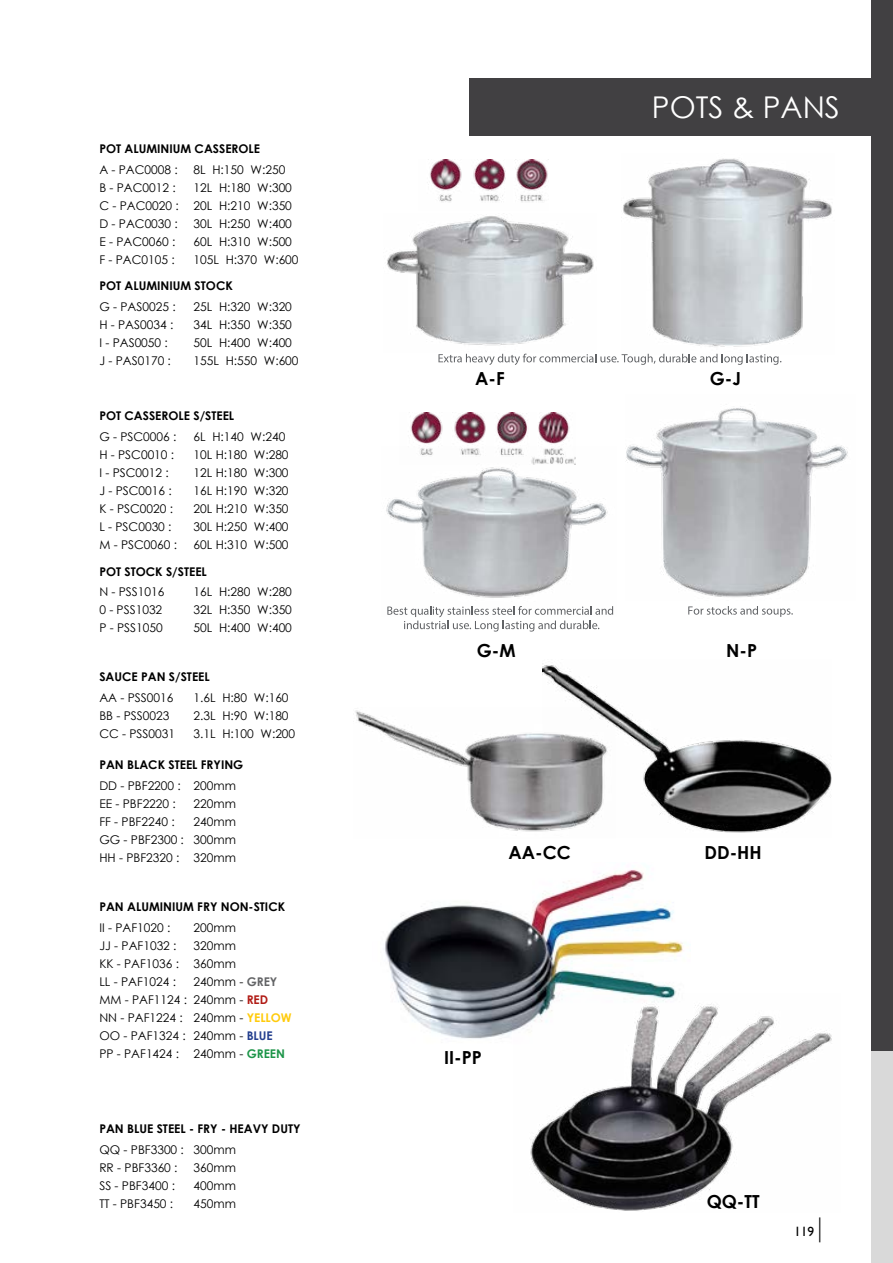
<style>
.page{position:relative;width:893px;height:1263px;background:#fff}
.page>*{position:absolute;margin:0;border:0;box-sizing:border-box;transform-origin:0 0}
.t1{font:30px "Century Gothic";color:#fff}
.t2{font:700 18px "Century Gothic";color:#000}
.t3{font:13.5px "Gill Sans";color:#000}
.t4{font:12px/18px "Century Gothic";color:#000}
.t5{font:700 12px "Century Gothic";color:#000}
.s1{font-weight:700;color:#636466}
.s2{font-weight:700;color:#b11c16}
.s3{font-weight:700;color:#ffcb0b}
.s4{font-weight:700;color:#25408f}
.s5{font-weight:700;color:#1d9549}
.s6{font-size:27px}
</style>
<div class="page">
<div style="left:871px;top:0;width:22px;height:1263px;background:#d9d9d9"></div>
<div style="left:871px;top:0;width:22px;height:1050px;background:#414042"></div>
<div style="left:470px;top:79px;width:423px;height:57px;background:#414042"></div>
<img style="left:385px;top:870px;width:298px;height:169px">
<img style="left:543px;top:665px;width:288px;height:168px">
<img style="left:514px;top:994px;width:318px;height:217px">
<img style="left:387px;top:216px;width:207px;height:130px">
<img style="left:623px;top:158px;width:209px;height:196px">
<img style="left:386px;top:457px;width:228px;height:158px">
<img style="left:626px;top:406px;width:222px;height:191px">
<img style="left:355px;top:707px;width:261px;height:126px">
<svg style="left:438px;top:354px;width:343px;height:11px"></svg>
<svg style="left:688px;top:606px;width:105px;height:11px"></svg>
<svg style="left:387px;top:606px;width:226px;height:26px"></svg>
<img style="left:399px;top:413px;width:176px;height:51px">
<img style="left:428px;top:159px;width:120px;height:43px">
<p class="t5" style="left:99px;top:140px;width:162px">POT ALUMINIUM CASSEROLE</p>
<p class="t4" style="left:99px;top:160px;width:81px">A - PAC0008 :<br>B - PAC0012 :<br>C - PAC0020 :<br>D - PAC0030 :<br>E - PAC0060 :<br>F - PAC0105 :</p>
<p class="t4" style="left:194px;top:160px;width:107px">8L H:150 W:250<br>12L H:180 W:300<br>20L H:210 W:350<br>30L H:250 W:400<br>60L H:310 W:500<br>105L H:370 W:600</p>
<p class="t5" style="left:99px;top:276px;width:135px">POT ALUMINIUM STOCK</p>
<p class="t4" style="left:99px;top:297px;width:29px">G - PAS</p>
<p class="t4" style="left:142px;top:297px;width:35px">0025 :</p>
<p class="t4" style="left:99px;top:315px;width:27px">H - PAS</p>
<p class="t4" style="left:140px;top:315px;width:35px">0034 :</p>
<p class="t4" style="left:99px;top:333px;width:22px">I - PAS</p>
<p class="t4" style="left:135px;top:333px;width:35px">0050 :</p>
<p class="t4" style="left:99px;top:351px;width:25px">J - PAS</p>
<p class="t4" style="left:138px;top:351px;width:35px">0170 :</p>
<p class="t4" style="left:194px;top:297px;width:107px">25L H:320 W:320<br>34L H:350 W:350<br>50L H:400 W:400<br>155L H:550 W:600</p>
<p class="t5" style="left:99px;top:407px;width:136px">POT CASSEROLE S/STEEL</p>
<p class="t4" style="left:99px;top:427px;width:79px">G - PSC0006 :<br>H - PSC0010 :<br>I - PSC0012 :<br>J - PSC0016 :<br>K - PS C0020 :<br>L - PS C0030 :<br>M - PSC0060 :</p>
<p class="t4" style="left:99px;top:583px;width:67px">N - PSS1016<br>0 - PSS 1032<br>P - PSS 1050</p>
<p class="t4" style="left:194px;top:427px;width:97px">6L H:140 W:240<br>10L H:180 W:280<br>12L H:180 W:300<br>16L H:190 W:320<br>20L H:210 W:350<br>30L H:250 W:400<br>60L H:310 W:500</p>
<p class="t4" style="left:194px;top:583px;width:100px;text-align:justify">16L H:280 W:280<br>32L H:350 W:350<br>50L H:400 W:400</p>
<p class="t5" style="left:99px;top:562px;width:109px">POT STOCK S/STEEL</p>
<p class="t5" style="left:99px;top:667px;width:112px">SAUCE PAN S/STEEL</p>
<p class="t4" style="left:99px;top:688px;width:77px">AA - PSS0016<br>BB - PSS0023<br>CC - PSS0031</p>
<p class="t4" style="left:194px;top:688px;width:103px">1.6L H:80 W:160<br>2.3L H:90 W:180<br>3.1L H:100 W:200</p>
<p class="t5" style="left:99px;top:756px;width:145px">PAN BLACK STEEL FRYING</p>
<p class="t4" style="left:99px;top:776px;width:86px">DD - PBF2200 :<br>EE - PBF2220 :<br>FF - PBF2240 :<br>GG - PBF2300 :<br>HH - PBF2320 :</p>
<p class="t4" style="left:194px;top:776px;width:44px;text-align:justify">200mm 220mm 240mm 300mm 320mm</p>
<p class="t5" style="left:99px;top:897px;width:187px">PAN ALUMINIUM FRY NON-STICK</p>
<p class="t4" style="left:99px;top:918px;width:89px">II - PAF1020 :<br>JJ - PAF1032 :<br>KK - PAF1036 :<br>LL - PAF1024 :<br>MM - PAF1124 :<br>NN - PAF1224 :<br>OO - PAF1324 :<br>PP - PAF1424 :</p>
<p class="t4" style="left:194px;top:918px;width:100px">200mm<br>320mm<br>360mm<br>240mm - <span class="s1">GREY<br></span>240mm - <span class="s2">RED<br></span>240mm - <span class="s3">YELLOW<br></span>240mm - <span class="s4">BLUE<br></span>240mm - <span class="s5">GREEN</span></p>
<p class="t5" style="left:99px;top:1120px;width:203px">PAN BLUE STEEL - FRY - HEAVY DUTY</p>
<p class="t4" style="left:99px;top:1140px;width:86px">QQ - PBF3300 :<br>RR - PBF3360 :<br>SS - PBF3400 :<br>TT - PBF3450 :</p>
<p class="t4" style="left:194px;top:1140px;width:44px;text-align:justify">300mm 360mm 400mm 450mm</p>
<h2 class="t2" style="left:475px;top:365px;width:31px">A-F</h2>
<h2 class="t2" style="left:477px;top:637px;width:40px">G-M</h2>
<h1 class="t1" style="left:652px;top:86px;width:189px">pots &amp; pans</h1>
<h2 class="t2" style="left:710px;top:365px;width:33px">G-J</h2>
<h2 class="t2" style="left:726px;top:636px;width:32px">N-P</h2>
<h2 class="t2" style="left:509px;top:839px;width:64px">AA-CC</h2>
<h2 class="t2" style="left:704px;top:839px;width:59px">DD-HH</h2>
<h2 class="t2" style="left:444px;top:1043px;width:39px">II-PP</h2>
<h2 class="t2" style="left:707px;top:1188px;width:54px">QQ-TT</h2>
<p class="t3" style="left:794px;top:1224px;width:29px">119 <span class="s6">|</span></p>
</div>
